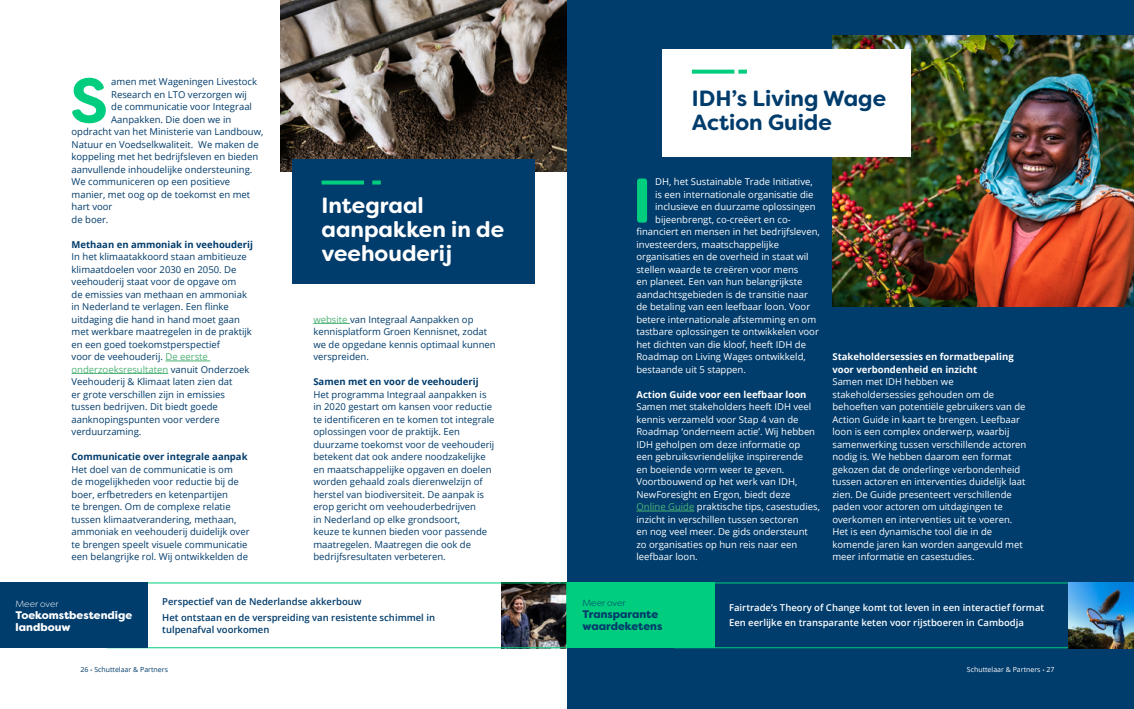
<style>
.page{position:relative;width:1134px;height:709px;background:#fff}
.page>*{position:absolute;margin:0;border:0;box-sizing:border-box;transform-origin:0 0}
.t1{font:700 63.1px "Filson Soft";color:#00cd7d}
.t2{font:700 22px/24px "Filson Soft";color:#fff}
.t3{font:700 22px/24px "Filson Soft";color:#003c6c}
.t4{font:900 11px/12px "Filson Soft";color:#fff}
.t5{font:900 11px/12px "Filson Soft";color:#003c6c}
.t6{font:9.5px/12.5px "Open Sans";color:#003c6c}
.t7{font:9.5px/12.5px "Open Sans";color:#fff}
.t8{font:600 9.5px/15.5px "Open Sans";color:#fff}
.t9{font:600 9.5px/15.5px "Open Sans";color:#003c6c}
.t10{font:700 9.5px/12.5px "Open Sans";color:#fff}
.t11{font:700 9.5px "Open Sans";color:#003c6c}
.t12{font:300 9px "Filson Soft";letter-spacing:-.005em;color:#003c6c}
.t13{font:300 9px "Filson Soft";letter-spacing:-.005em;color:#fff}
.t14{font:7px "Open Sans";color:#003c6c}
.t15{font:7px "Open Sans";color:#fff}
.s1{color:#4db376}
.s2{font-family:"Georgia";font-weight:700}
</style>
<div class="page">
<div style="left:567px;top:0;width:567px;height:709px;background:#003c6c"></div>
<img style="left:502px;top:584px;width:63px;height:62px">
<img style="left:281px;top:0;width:286px;height:172px">
<div style="left:292px;top:159px;width:242px;height:125px;background:#003c6c"></div>
<svg style="left:321px;top:180px;width:43px;height:4px"></svg>
<svg style="left:372px;top:180px;width:9px;height:4px"></svg>
<hr style="left:165px;top:361px;width:45px;height:1px;background:#4db376">
<hr style="left:72px;top:373px;width:96px;height:1px;background:#4db376">
<hr style="left:313px;top:323px;width:37px;height:1px;background:#4db376">
<img style="left:832px;top:35px;width:302px;height:272px">
<hr style="left:636px;top:511px;width:58px;height:1px;background:#4db376">
<div style="left:662px;top:49px;width:249px;height:107px;background:#fff"></div>
<svg style="left:692px;top:70px;width:42px;height:4px"></svg>
<svg style="left:738px;top:70px;width:9px;height:4px"></svg>
<div style="left:567px;top:582px;width:147px;height:66px;background:#00cd7d"></div>
<div style="left:0;top:582px;width:147px;height:66px;background:#003c6c"></div>
<svg style="left:714px;top:582px;width:420px;height:66px"></svg>
<img style="left:1069px;top:583px;width:65px;height:65px">
<h1 class="t1" style="left:70px;top:60px;width:40px">S</h1>
<p class="t6" style="left:111px;top:75px;width:147px">amen met Wageningen Livestock</p>
<p class="t6" style="left:111px;top:88px;width:137px">Research en LTO verzorgen wij</p>
<p class="t6" style="left:111px;top:100px;width:142px">de communicatie voor Integraal</p>
<p class="t6" style="left:111px;top:113px;width:122px">Aanpakken. Die doen we in</p>
<p class="t6" style="left:72px;top:125px;width:193px">opdracht van het Ministerie van Landbouw,</p>
<p class="t6" style="left:72px;top:138px;width:189px">Natuur en Voedselkwaliteit. We maken de</p>
<p class="t6" style="left:72px;top:150px;width:188px">koppeling met het bedrijfsleven en bieden</p>
<p class="t6" style="left:72px;top:163px;width:182px">aanvullende inhoudelijke ondersteuning.</p>
<p class="t6" style="left:72px;top:175px;width:160px">We communiceren op een positieve</p>
<p class="t6" style="left:72px;top:188px;width:180px">manier, met oog op de toekomst en met</p>
<p class="t6" style="left:72px;top:200px;width:42px">hart voor</p>
<p class="t6" style="left:72px;top:213px;width:38px">de boer.</p>
<p class="t11" style="left:72px;top:237px;width:183px">Methaan en ammoniak in veehouderij</p>
<p class="t6" style="left:72px;top:250px;width:182px">In het klimaatakkoord staan ambitieuze klimaatdoelen voor 2030 en 2050. De veehouderij staat voor de opgave om<br>de emissies van methaan en ammoniak in Nederland te verlagen. Een flinke uitdaging die hand in hand moet gaan met werkbare maatregelen in de praktijk en een goed toekomstperspectief<br>voor de veehouderij. <span class="s1">De eerste onderzoeksresultaten</span> vanuit Onderzoek Veehouderij &amp; Klimaat laten zien dat<br>er grote verschillen zijn in emissies tussen bedrijven. Dit biedt goede aanknopingspunten voor verdere verduurzaming.</p>
<p class="t11" style="left:72px;top:450px;width:178px">Communicatie over integrale aanpak</p>
<p class="t6" style="left:72px;top:463px;width:180px">Het doel van de communicatie is om<br>de mogelijkheden voor reductie bij de boer, erfbetreders en ketenpartijen<br>te brengen. Om de complexe relatie tussen klimaatverandering, methaan, ammoniak en veehouderij duidelijk over te brengen speelt visuele communicatie een belangrijke rol. Wij ontwikkelden de</p>
<h2 class="t2" style="left:321px;top:193px;width:184px">Integraal aanpakken in de veehouderij</h2>
<p class="t6" style="left:313px;top:313px;width:184px"><span class="s1">website</span> van Integraal Aanpakken op kennisplatform Groen Kennisnet, zodat we de opgedane kennis optimaal kunnen verspreiden.</p>
<p class="t11" style="left:313px;top:375px;width:167px">Samen met en voor de veehouderij</p>
<p class="t6" style="left:313px;top:388px;width:183px">Het programma Integraal aanpakken is in 2020 gestart om kansen voor reductie te identificeren en te komen tot integrale oplossingen voor de praktijk. Een duurzame toekomst voor de veehouderij betekent dat ook andere noodzakelijke en maatschappelijke opgaven en doelen worden gehaald zoals dierenwelzijn of herstel van biodiversiteit. De aanpak is erop gericht om veehouderbedrijven<br>in Nederland op elke grondsoort,<br>keuze te kunnen bieden voor passende maatregelen. Maatregen die ook de bedrijfsresultaten verbeteren.</p>
<p class="t13" style="left:16px;top:598px;width:44px">Meer over</p>
<p class="t4" style="left:16px;top:609px;width:118px">Toekomstbestendige landbouw</p>
<p class="t9" style="left:162px;top:594px;width:274px">Perspectief van de Nederlandse akkerbouw<br>Het ontstaan en de verspreiding van resistente schimmel in</p>
<p class="t9" style="left:162px;top:621px;width:109px">tulpenafval voorkomen</p>
<h2 class="t3" style="left:692px;top:86px;width:196px">IDH’s Living Wage<br>Action Guide</h2>
<h1 class="t1" style="left:632px;top:160px;width:21px">I</h1>
<p class="t7" style="left:655px;top:175px;width:159px">DH, het Sustainable Trade Initiative,</p>
<p class="t7" style="left:655px;top:188px;width:160px">is een internationale organisatie die</p>
<p class="t7" style="left:655px;top:200px;width:162px">inclusieve en duurzame oplossingen</p>
<p class="t7" style="left:655px;top:213px;width:137px">bijeenbrengt, co-creëert en co-</p>
<p class="t7" style="left:636px;top:225px;width:185px">financiert en mensen in het bedrijfsleven,</p>
<p class="t7" style="left:636px;top:238px;width:144px">investeerders, maatschappelijke</p>
<p class="t7" style="left:636px;top:250px;width:174px">organisaties en de overheid in staat wil</p>
<p class="t7" style="left:636px;top:263px;width:163px">stellen waarde te creëren voor mens</p>
<p class="t7" style="left:636px;top:275px;width:167px">en planeet. Een van hun belangrijkste</p>
<p class="t7" style="left:636px;top:288px;width:173px">aandachtsgebieden is de transitie naar</p>
<p class="t7" style="left:636px;top:300px;width:175px">de betaling van een leefbaar loon. Voor</p>
<p class="t7" style="left:636px;top:313px;width:181px">betere internationale afstemming en om</p>
<p class="t7" style="left:636px;top:325px;width:184px">tastbare oplossingen te ontwikkelen voor</p>
<p class="t7" style="left:636px;top:338px;width:171px">het dichten van die kloof, heeft IDH de</p>
<p class="t7" style="left:636px;top:350px;width:171px">Roadmap on Living Wages ontwikkeld,</p>
<p class="t7" style="left:636px;top:363px;width:111px">bestaande uit 5 stappen.</p>
<p class="t10" style="left:636px;top:388px;width:172px">Action Guide voor een leefbaar loon</p>
<p class="t7" style="left:636px;top:400px;width:185px">Samen met stakeholders heeft IDH veel kennis verzameld voor Stap 4 van de Roadmap ‘onderneem actie’. Wij hebben IDH geholpen om deze informatie op<br>een gebruiksvriendelijke inspirerende<br>en boeiende vorm weer te geven.<br>Voortbouwend op het werk van IDH, NewForesight en Ergon, biedt deze <span class="s1">Online Guide</span> praktische tips, casestudies, inzicht in verschillen tussen sectoren<br>en nog veel meer. De gids ondersteunt zo organisaties op hun reis naar een leefbaar loon.</p>
<p class="t10" style="left:832px;top:350px;width:183px">Stakeholdersessies en formatbepaling voor verbondenheid en inzicht</p>
<p class="t7" style="left:832px;top:375px;width:195px">Samen met IDH hebben we stakeholdersessies gehouden om de behoeften van potentiële gebruikers van de Action Guide in kaart te brengen. Leefbaar loon is een complex onderwerp, waarbij samenwerking tussen verschillende actoren nodig is. We hebben daarom een format gekozen dat de onderlinge verbondenheid tussen actoren en interventies duidelijk laat zien. De Guide presenteert verschillende paden voor actoren om uitdagingen te overkomen en interventies uit te voeren.<br>Het is een dynamische tool die in de komende jaren kan worden aangevuld met meer informatie en casestudies.</p>
<p class="t12" style="left:583px;top:597px;width:44px">Meer over</p>
<p class="t5" style="left:583px;top:608px;width:81px">Transparante waardeketens</p>
<p class="t8" style="left:729px;top:599px;width:317px">Fairtrade’s Theory of Change komt tot leven in een interactief format<br>Een eerlijke en transparante keten voor rijstboeren in Cambodja</p>
<p class="t14" style="left:80px;top:664px;width:89px">26 <span class="s2">·</span> Schuttelaar &amp; Partners</p>
<p class="t15" style="left:967px;top:665px;width:89px">Schuttelaar &amp; Partners <span class="s2">·</span> 27</p>
</div>
